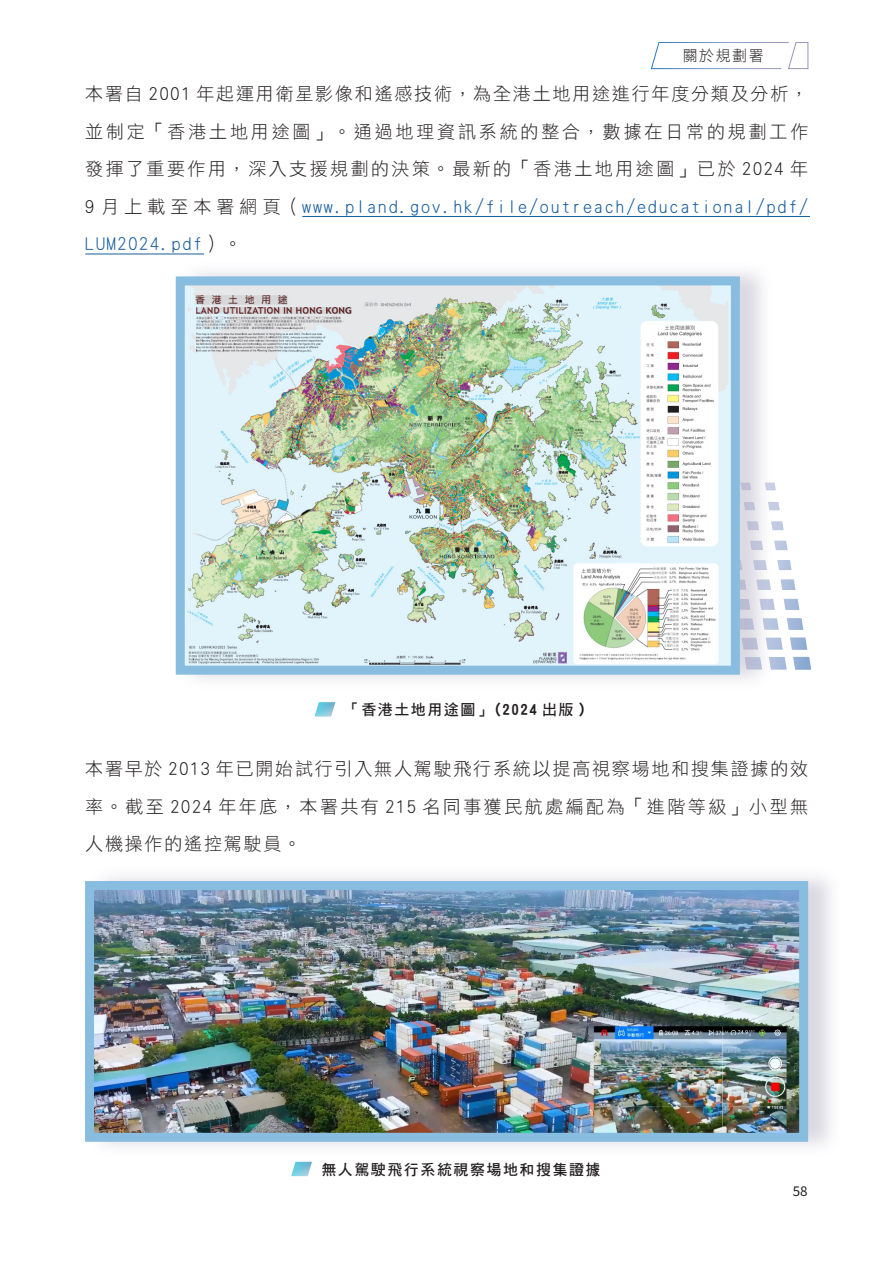
<style>
.page{position:relative;width:893px;height:1263px;background:#fff}
.page>*{position:absolute;margin:0;border:0;box-sizing:border-box;transform-origin:0 0}
.Content_Body{font:18px/37.5px "DF Li Hei W3 WIN BF";letter-spacing:.1em;color:#231f20;text-align:justify}
.t1{font:15px "DF Hei Bd HK BF";letter-spacing:.1em;color:#231f20}
.t2{font:15px "DF Hei Lt HK BF";letter-spacing:.1em;color:#231f20}
.t3{font:15px "Source Sans Variable";color:#231f20}
.s1{color:#175d9e}
</style>
<div class="page">
<svg style="left:774px;top:483px;width:29px;height:147px"></svg>
<svg style="left:651px;top:42px;width:157px;height:27px"></svg>
<hr style="left:302px;top:216px;width:508px;height:1px;background:#175d9e">
<hr style="left:85px;top:254px;width:119px;height:1px;background:#175d9e">
<svg style="left:315px;top:702px;width:20px;height:14px"></svg>
<svg style="left:291px;top:1162px;width:21px;height:14px"></svg>
<div style="left:178px;top:260px;width:596px;height:431px;background:#9994ac;opacity:.36"></div>
<img style="left:186px;top:286px;width:544px;height:379px">
<div style="left:176px;top:276px;width:564px;height:399px;border:9px solid #89bddf"></div>
<div style="left:87px;top:865px;width:755px;height:293px;background:#9994ac;opacity:.36"></div>
<img style="left:95px;top:891px;width:703px;height:241px">
<div style="left:85px;top:881px;width:723px;height:261px;border:9px solid #89bddf"></div>
<p class="t2" style="left:683px;top:48px;width:82px">關於規劃署</p>
<p class="Content_Body" style="left:85px;top:75px;width:725px">本署自 2001 年起運用衛星影像和遙感技術，為全港土地用途進行年度分類及分析，並制定「香港土地用途圖」。通過地理資訊系統的整合，數據在日常的規劃工作發揮了重要作用，深入支援規劃的決策。最新的「香港土地用途圖」已於 2024 年9 月上載至本署網頁（<span class="s1">www.pland.gov.hk/file/outreach/educational/pdf/ LUM2024.pdf</span>）。</p>
<p class="t1" style="left:345px;top:702px;width:243px">「香港土地用途圖」(2024 出版 )</p>
<p class="Content_Body" style="left:85px;top:750px;width:724px">本署早於 2013 年已開始試行引入無人駕駛飛行系統以提高視察場地和搜集證據的效率。截至 2024 年年底，本署共有 215 名同事獲民航處編配為「進階等級」小型無人機操作的遙控駕駛員。</p>
<p class="t1" style="left:321px;top:1162px;width:281px">無人駕駛飛行系統視察場地和搜集證據</p>
<p class="t3" style="left:793px;top:1181px;width:16px">58</p>
</div>
